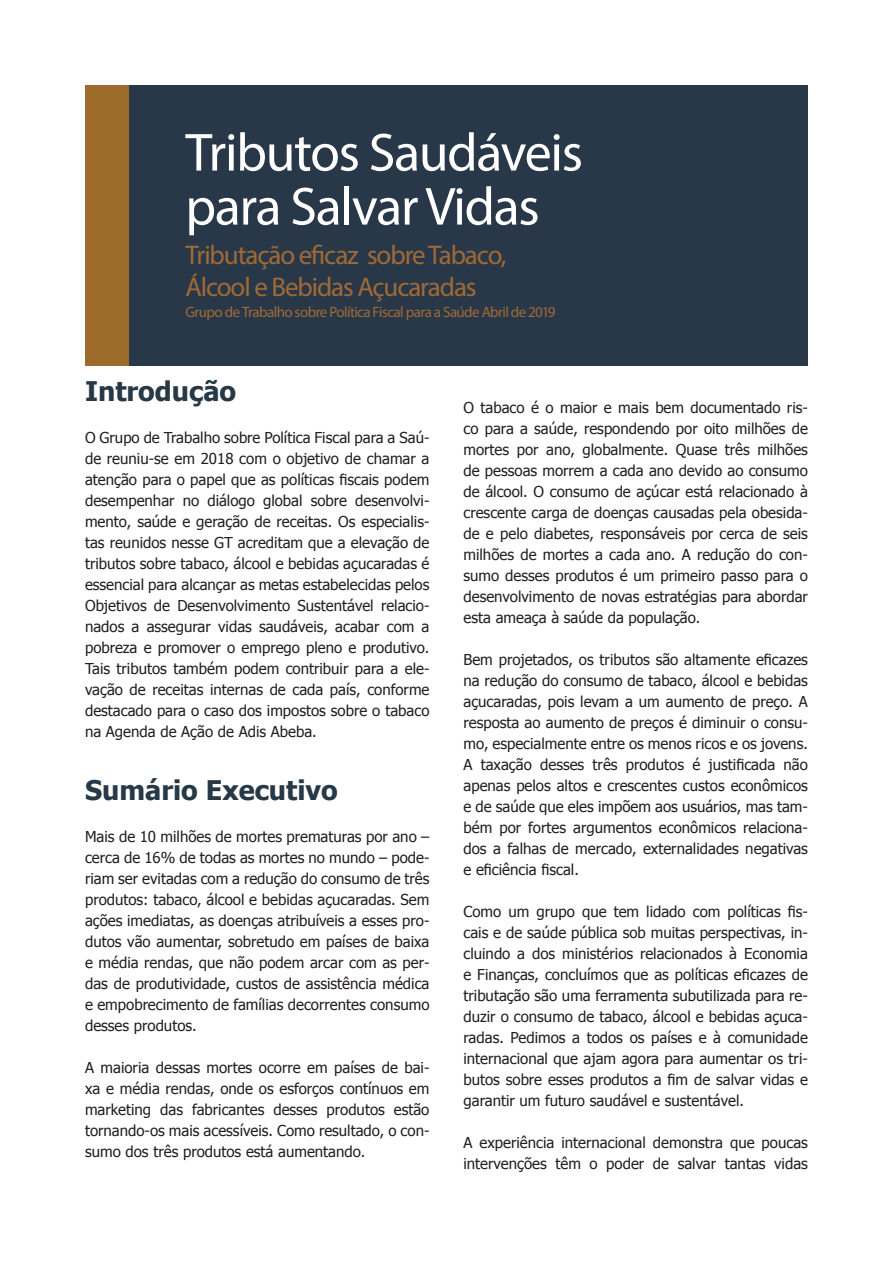
<style>
.page{position:relative;width:893px;height:1263px;background:#fff}
.page>*{position:absolute;margin:0;border:0;box-sizing:border-box;transform-origin:0 0}
.t1{font:54px/54px "Myriad Pro";letter-spacing:-.025em;color:#fff}
.t2{font:27px/32.4px "Myriad Pro";letter-spacing:-.04em;color:#a06a37}
.t3{font:700 27px "Tahoma";color:#273847}
.t4{font:15px/21px "Tahoma";color:#231f20;text-align:justify}
.t5{font:15px "Myriad Pro";letter-spacing:-.04em;color:#a06a37}
</style>
<div class="page">
<div style="left:85px;top:85px;width:723px;height:281px;background:#283848"></div>
<div style="left:85px;top:85px;width:44px;height:281px;background:#9d6b2c"></div>
<h1 class="t1" style="left:185px;top:125px;width:399px">Tributos Saudáveis para Salvar Vidas</h1>
<h2 class="t2" style="left:185px;top:238px;width:323px">Tributação eficaz sobre Tabaco,<br>Álcool e Bebidas Açucaradas</h2>
<p class="t5" style="left:185px;top:303px;width:372px">Grupo de Trabalho sobre Política Fiscal para a Saúde Abril de 2019</p>
<h2 class="t3" style="left:85px;top:372px;width:153px">Introdução</h2>
<p class="t4" style="left:85px;top:427px;width:346px">O Grupo de Trabalho sobre Política Fiscal para a Saú&shy;de reuniu-se em 2018 com o objetivo de chamar a atenção para o papel que as políticas fiscais podem desempenhar no diálogo global sobre desenvolvi&shy;mento, saúde e geração de receitas. Os especialis&shy;tas reunidos nesse GT acreditam que a elevação de tributos sobre tabaco, álcool e bebidas açucaradas é essencial para alcançar as metas estabelecidas pelos Objetivos de Desenvolvimento Sustentável relacio&shy;nados a assegurar vidas saudáveis, acabar com a pobreza e promover o emprego pleno e produtivo.<br>Tais tributos também podem contribuir para a ele&shy;vação de receitas internas de cada país, conforme destacado para o caso dos impostos sobre o tabaco na Agenda de Ação de Adis Abeba.</p>
<h2 class="t3" style="left:85px;top:771px;width:254px">Sumário Executivo</h2>
<p class="t4" style="left:85px;top:826px;width:346px">Mais de 10 milhões de mortes prematuras por ano – cerca de 16% de todas as mortes no mundo – pode&shy;riam ser evitadas com a redução do consumo de três produtos: tabaco, álcool e bebidas açucaradas. Sem ações imediatas, as doenças atribuíveis a esses pro&shy;dutos vão aumentar, sobretudo em países de baixa e média rendas, que não podem arcar com as per&shy;das de produtividade, custos de assistência médica e empobrecimento de famílias decorrentes consumo desses produtos.</p>
<p class="t4" style="left:85px;top:1057px;width:346px">A maioria dessas mortes ocorre em países de bai&shy;xa e média rendas, onde os esforços contínuos em marketing das fabricantes desses produtos estão tornando-os mais acessíveis. Como resultado, o con&shy;sumo dos três produtos está aumentando.</p>
<p class="t4" style="left:463px;top:396px;width:346px">O tabaco é o maior e mais bem documentado ris&shy;co para a saúde, respondendo por oito milhões de mortes por ano, globalmente. Quase três milhões de pessoas morrem a cada ano devido ao consumo de álcool. O consumo de açúcar está relacionado à crescente carga de doenças causadas pela obesida&shy;de e pelo diabetes, responsáveis por cerca de seis milhões de mortes a cada ano. A redução do con&shy;sumo desses produtos é um primeiro passo para o desenvolvimento de novas estratégias para abordar esta ameaça à saúde da população.</p>
<p class="t4" style="left:463px;top:648px;width:346px">Bem projetados, os tributos são altamente eficazes na redução do consumo de tabaco, álcool e bebidas açucaradas, pois levam a um aumento de preço. A resposta ao aumento de preços é diminuir o consu&shy;mo, especialmente entre os menos ricos e os jovens.<br>A taxação desses três produtos é justificada não apenas pelos altos e crescentes custos econômicos e de saúde que eles impõem aos usuários, mas tam&shy;bém por fortes argumentos econômicos relaciona&shy;dos a falhas de mercado, externalidades negativas e eficiência fiscal.</p>
<p class="t4" style="left:463px;top:900px;width:346px">Como um grupo que tem lidado com políticas fis&shy;cais e de saúde pública sob muitas perspectivas, in&shy;cluindo a dos ministérios relacionados à Economia e Finanças, concluímos que as políticas eficazes de tributação são uma ferramenta subutilizada para re&shy;duzir o consumo de tabaco, álcool e bebidas açuca&shy;radas. Pedimos a todos os países e à comunidade internacional que ajam agora para aumentar os tri&shy;butos sobre esses produtos a fim de salvar vidas e garantir um futuro saudável e sustentável.</p>
<p class="t4" style="left:463px;top:1131px;width:346px">A experiência internacional demonstra que poucas intervenções têm o poder de salvar tantas vidas</p>
</div>
